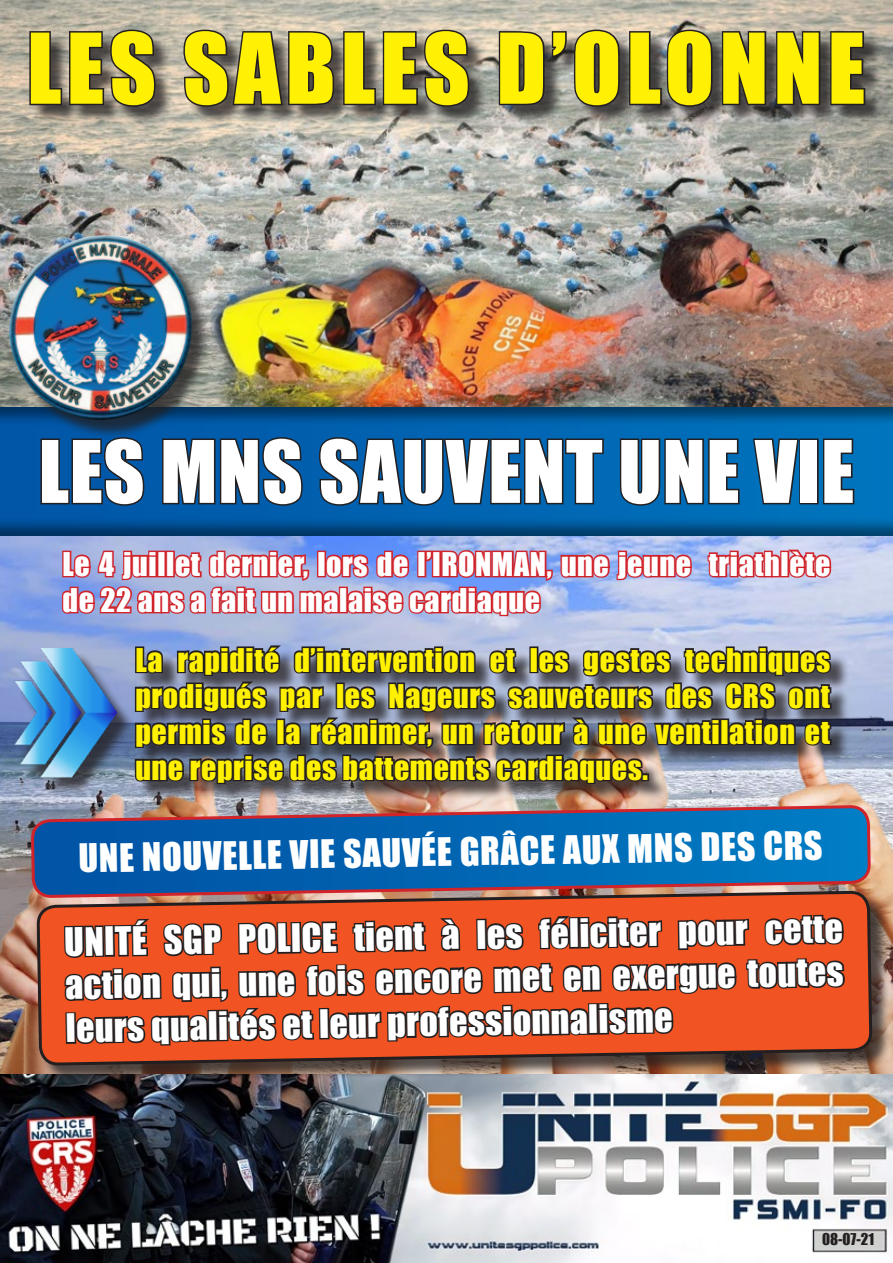
<style>
.page{position:relative;width:893px;height:1263px;background:#fff}
.page>*{position:absolute;margin:0;border:0;box-sizing:border-box;transform-origin:0 0}
.t1{font:90px "Impact";letter-spacing:.06em;color:#fff101}
.t2{font:79.5px "Impact";letter-spacing:.01em;color:#fff}
.t3{font:36px/43.2px "Impact";color:#fff}
.t4{font:30px "Impact";letter-spacing:.02em;color:#fff101}
.t5{font:30px "Impact";letter-spacing:.02em;color:#fff}
.t6{font:15px "Impact";color:#231f20}
</style>
<div class="page">
<img style="left:0;top:659px;width:893px;height:415px">
<img style="left:0;top:0;width:893px;height:402px">
<img style="left:195px;top:157px;width:698px;height:391px">
<div style="left:32px;top:32px;width:852px;height:93px;background:#231f20;opacity:.75"></div>
<svg style="left:28px;top:28px;width:129px;height:80px;background:#6b655d"></svg>
<svg style="left:182px;top:21px;width:154px;height:87px;background:#756f66"></svg>
<svg style="left:342px;top:28px;width:129px;height:80px;background:#6d6862"></svg>
<svg style="left:497px;top:28px;width:124px;height:81px;background:#6c6963"></svg>
<svg style="left:628px;top:28px;width:86px;height:81px;background:#615f5c"></svg>
<svg style="left:720px;top:30px;width:48px;height:77px;background:#565350"></svg>
<svg style="left:774px;top:30px;width:48px;height:77px;background:#55524f"></svg>
<svg style="left:829px;top:30px;width:38px;height:77px;background:#55534f"></svg>
<img style="left:0;top:1074px;width:893px;height:189px">
<div style="left:0;top:402px;width:893px;height:135px;background:#231f20;opacity:.5"></div>
<div style="left:39px;top:893px;width:852px;height:191px;background:#231f20;opacity:.75"></div>
<img style="left:0;top:649px;width:39px;height:130px">
<div style="left:11px;top:237px;width:200px;height:202px;background:#231f20;opacity:.75"></div>
<div style="left:8px;top:231px;width:175px;height:142px;background:#fff;opacity:.75"></div>
<div style="left:13px;top:264px;width:181px;height:159px;background:#231f20;opacity:.75"></div>
<img style="left:39px;top:415px;width:817px;height:848px">
<div style="left:642px;top:773px;width:7px;height:8px;border:3px solid #231f20"></div>
<svg style="left:30px;top:806px;width:842px;height:91px;background:#2867a3"></svg>
<p class="t1" style="left:27px;top:-1px;width:840px">LES SABLES D’OLONNE</p>
<p class="t2" style="left:39px;top:410px;width:817px">LES MNS SAUVENT UNE VIE</p>
<p class="t5" style="left:63px;top:541px;width:769px">Le 4 juillet dernier, lors de l’IRONMAN, une jeune triathlète</p>
<p class="t5" style="left:63px;top:577px;width:479px">de 22 ans a fait un malaise cardiaque</p>
<p class="t4" style="left:135px;top:637px;width:696px">La rapidité d’intervention et les gestes techniques</p>
<p class="t4" style="left:135px;top:673px;width:696px">prodigués par les Nageurs sauveteurs des CRS ont</p>
<p class="t4" style="left:135px;top:709px;width:696px">permis de la réanimer, un retour à une ventilation et</p>
<p class="t4" style="left:135px;top:745px;width:514px">une reprise des battements cardiaques.</p>
<p class="t3" style="left:78px;top:836px;width:746px;rotate:-1deg">UNE NOUVELLE VIE SAUVÉE GRÂCE AUX MNS DES CRS</p>
<p class="t3" style="left:64px;top:919px;width:780px;rotate:-1deg">UNITÉ SGP POLICE tient à les féliciter pour cette</p>
<p class="t3" style="left:65px;top:962px;width:780px;rotate:-1deg">action qui, une fois encore met en exergue toutes leurs qualités et leur professionnalisme</p>
<p class="t6" style="left:822px;top:1228px;width:54px">08-07-21</p>
</div>
